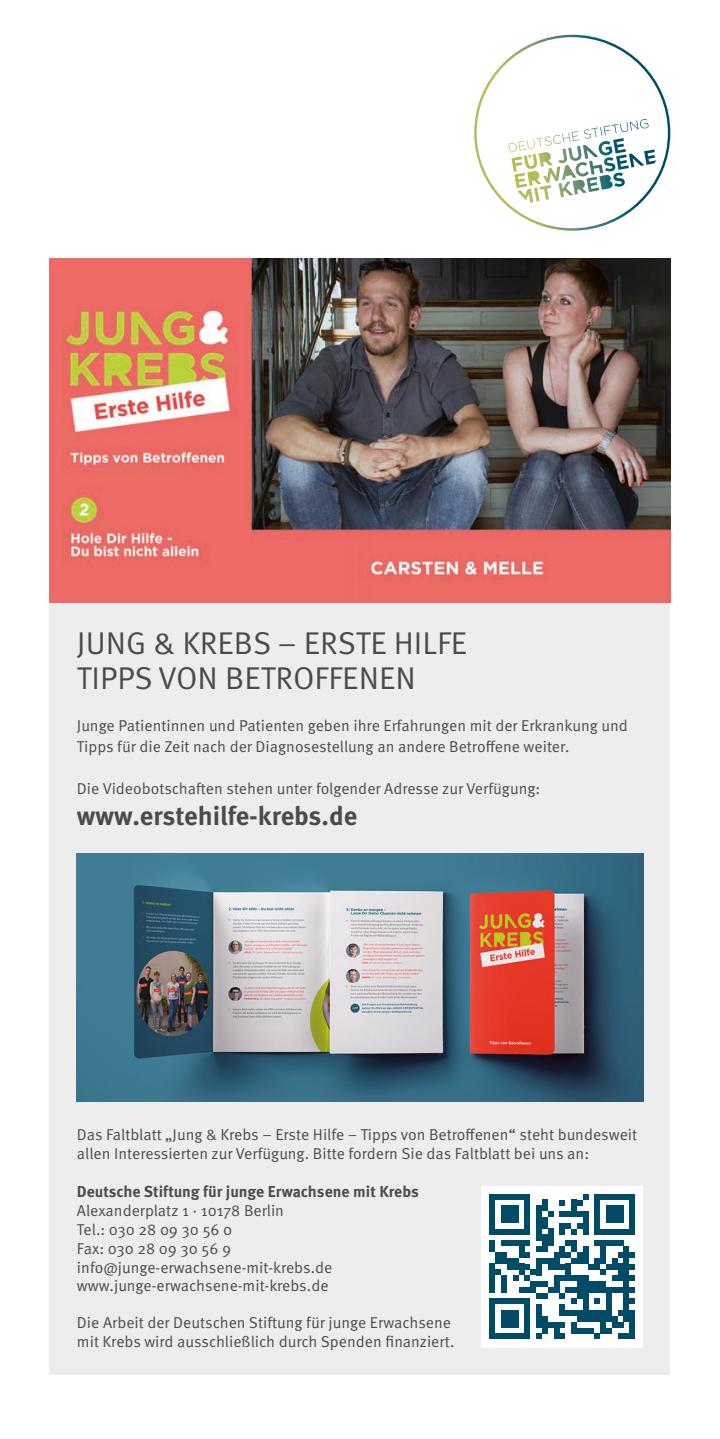
<style>
.page{position:relative;width:720px;height:1439px;background:#fff}
.page>*{position:absolute;margin:0;border:0;box-sizing:border-box;transform-origin:0 0}
.t1{font:31.5px/35px "Meta Pro";color:#4b4b4a}
.t2{font:700 26.25px "Meta Pro";letter-spacing:-.005em;color:#4b4b4a}
.t3{font:15.75px/18.9px "Meta Pro";color:#4b4b4a}
.t4{font:700 15.75px "Meta Pro";color:#4b4b4a}
</style>
<div class="page">
<div style="left:50px;top:603px;width:620px;height:771px;background:#ededed"></div>
<img style="left:50px;top:258px;width:620px;height:345px">
<svg style="left:474px;top:35px;width:196px;height:196px"></svg>
<img style="left:77px;top:853px;width:565px;height:248px">
<div style="left:481px;top:1186px;width:161px;height:161px;background:#fff"></div>
<div style="left:489px;top:1193px;width:6px;height:35px;background:#004c66"></div>
<div style="left:489px;top:1240px;width:6px;height:12px;background:#004c66"></div>
<div style="left:489px;top:1263px;width:6px;height:29px;background:#004c66"></div>
<div style="left:489px;top:1298px;width:6px;height:12px;background:#004c66"></div>
<div style="left:489px;top:1310px;width:6px;height:17px;background:#004c66"></div>
<div style="left:489px;top:1327px;width:6px;height:12px;background:#004c66"></div>
<div style="left:501px;top:1205px;width:6px;height:18px;background:#004c66"></div>
<div style="left:507px;top:1205px;width:5px;height:18px;background:#004c66"></div>
<div style="left:512px;top:1205px;width:6px;height:18px;background:#004c66"></div>
<svg style="left:495px;top:1194px;width:29px;height:5px"></svg>
<div style="left:524px;top:1193px;width:6px;height:35px;background:#004c66"></div>
<svg style="left:489px;top:1228px;width:41px;height:6px"></svg>
<div style="left:536px;top:1205px;width:5px;height:23px;background:#004c66"></div>
<div style="left:536px;top:1228px;width:5px;height:12px;background:#004c66"></div>
<div style="left:541px;top:1199px;width:6px;height:12px;background:#004c66"></div>
<div style="left:541px;top:1217px;width:6px;height:11px;background:#004c66"></div>
<div style="left:541px;top:1234px;width:6px;height:18px;background:#004c66"></div>
<svg style="left:548px;top:1211px;width:5px;height:6px"></svg>
<div style="left:547px;top:1228px;width:6px;height:18px;background:#004c66"></div>
<svg style="left:559px;top:1200px;width:6px;height:5px"></svg>
<div style="left:571px;top:1199px;width:5px;height:18px;background:#004c66"></div>
<svg style="left:559px;top:1211px;width:23px;height:6px"></svg>
<svg style="left:576px;top:1194px;width:12px;height:11px"></svg>
<div style="left:582px;top:1211px;width:6px;height:17px;background:#004c66"></div>
<svg style="left:559px;top:1223px;width:29px;height:11px"></svg>
<div style="left:594px;top:1193px;width:6px;height:35px;background:#004c66"></div>
<div style="left:605px;top:1205px;width:6px;height:18px;background:#004c66"></div>
<div style="left:611px;top:1205px;width:6px;height:18px;background:#004c66"></div>
<div style="left:617px;top:1205px;width:6px;height:18px;background:#004c66"></div>
<svg style="left:600px;top:1194px;width:29px;height:5px"></svg>
<div style="left:629px;top:1193px;width:6px;height:35px;background:#004c66"></div>
<svg style="left:594px;top:1228px;width:41px;height:6px"></svg>
<svg style="left:495px;top:1240px;width:140px;height:99px"></svg>
<div style="left:629px;top:1310px;width:6px;height:17px;background:#004c66"></div>
<div style="left:629px;top:1327px;width:6px;height:12px;background:#004c66"></div>
<h1 class="t1" style="left:77px;top:626px;width:392px">JUNG &amp; KREBS – ERSTE HILFE<br>TIPPS VON BETROFFENEN</h1>
<p class="t3" style="left:77px;top:715px;width:552px;line-height:21px">Junge Patientinnen und Patienten geben ihre Erfahrungen mit der Erkrankung und<br>Tipps für die Zeit nach der Diagnosestellung an andere Betroffene weiter.</p>
<p class="t3" style="left:77px;top:779px;width:464px">Die Videobotschaften stehen unter folgender Adresse zur Verfügung:</p>
<h2 class="t2" style="left:77px;top:800px;width:282px">www.erstehilfe-krebs.de</h2>
<p class="t3" style="left:77px;top:1125px;width:561px">Das Faltblatt „Jung &amp; Krebs – Erste Hilfe – Tipps von Betroffenen“ steht bundesweit allen Interessierten zur Verfügung. Bitte fordern Sie das Faltblatt bei uns an:</p>
<p class="t4" style="left:77px;top:1181px;width:343px">Deutsche Stiftung für junge Erwachsene mit Krebs</p>
<p class="t3" style="left:77px;top:1201px;width:257px">Alexanderplatz 1 · 10178 Berlin<br>Tel.: 030 28 09 30 56 0<br>Fax: 030 28 09 30 56 9 info@junge-erwachsene-mit-krebs.de www.junge-erwachsene-mit-krebs.de</p>
<p class="t3" style="left:77px;top:1313px;width:379px">Die Arbeit der Deutschen Stiftung für junge Erwachsene mit Krebs wird ausschließlich durch Spenden finanziert.</p>
</div>
